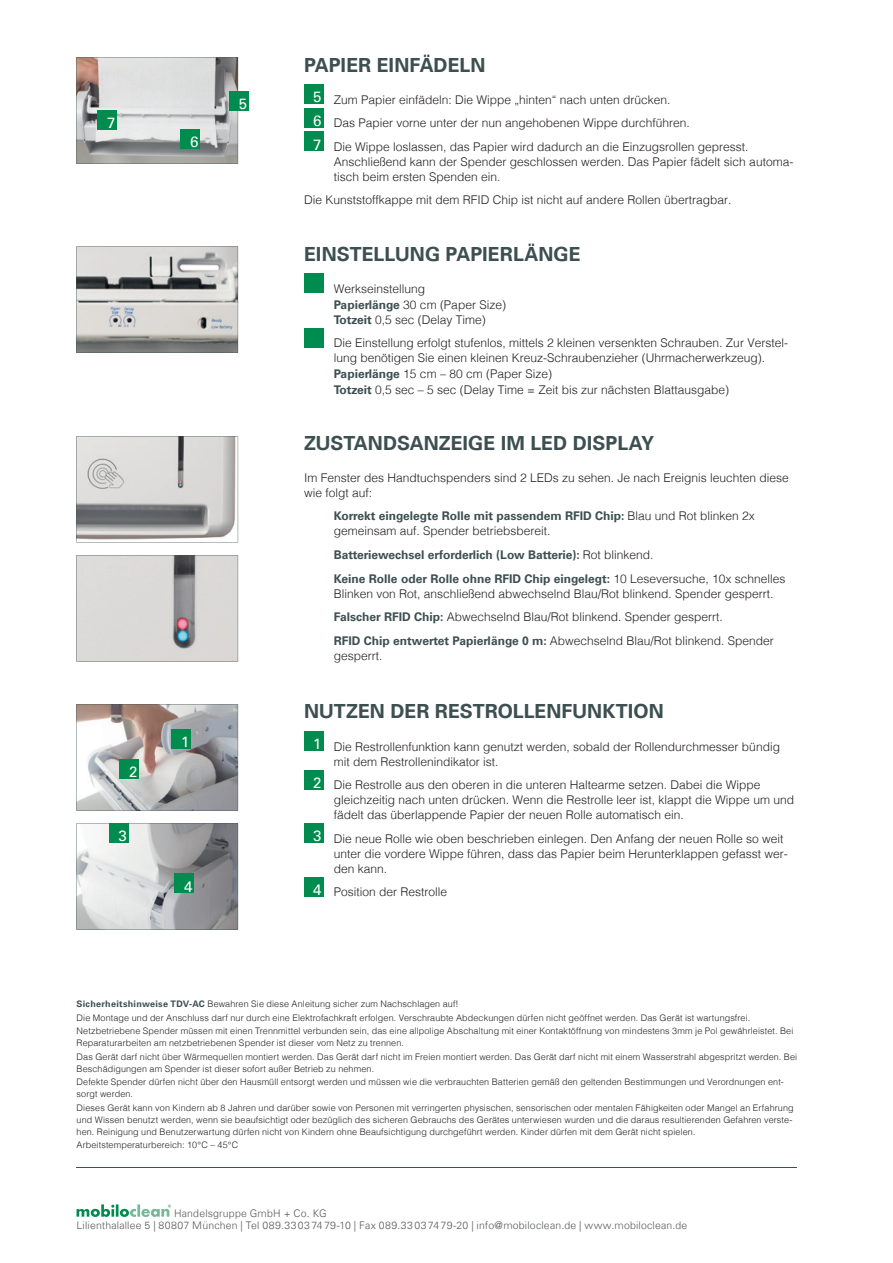
<style>
.page{position:relative;width:893px;height:1263px;background:#fff}
.page>*{position:absolute;margin:0;border:0;box-sizing:border-box;transform-origin:0 0}
.t1{font:700 19.5px "Univers Com 65";letter-spacing:.005em;color:#3d4f51}
.t2{font:15px "Univers Com 55 Roman";color:#fff}
.t3{font:300 12px/15px "Helvetica";color:#231f20}
.t4{font:700 12px/23.7px "Univers Com 65";color:#3d4f51}
.t5{font:300 10.5px/12px "Univers Com 45";letter-spacing:.02em;color:#57585a}
.t6{font:300 9px/13.5px "Helvetica";letter-spacing:.015em;color:#231f20}
.s1{font-family:"Univers Com 55 Roman";font-weight:400;font-size:15px;color:#fff}
.s2{font-family:"Univers Com 65";font-weight:700;color:#3d4f51}
.s3{font-family:"Helvetica";font-weight:300;color:#231f20}
</style>
<div class="page">
<svg style="left:77px;top:1204px;width:94px;height:13px"></svg>
<svg style="left:77px;top:704px;width:161px;height:106px;background:#b3b0b0"></svg>
<div style="left:172px;top:729px;width:19px;height:19px;background:#008c4e"></div>
<div style="left:120px;top:759px;width:19px;height:19px;background:#008c4e"></div>
<svg style="left:77px;top:823px;width:161px;height:106px;background:#b8b9ba"></svg>
<div style="left:109px;top:823px;width:19px;height:19px;background:#008c4e"></div>
<div style="left:175px;top:874px;width:19px;height:19px;background:#008c4e"></div>
<div style="left:304px;top:731px;width:19px;height:19px;background:#008c4e"></div>
<div style="left:304px;top:770px;width:19px;height:19px;background:#008c4e"></div>
<div style="left:304px;top:824px;width:19px;height:19px;background:#008c4e"></div>
<div style="left:304px;top:877px;width:19px;height:19px;background:#008c4e"></div>
<div style="left:304px;top:85px;width:19px;height:19px;background:#008c4e"></div>
<div style="left:304px;top:108px;width:19px;height:19px;background:#008c4e"></div>
<div style="left:304px;top:132px;width:19px;height:19px;background:#008c4e"></div>
<svg style="left:77px;top:57px;width:161px;height:107px;background:#bebebd"></svg>
<div style="left:230px;top:91px;width:19px;height:19px;background:#008c4e"></div>
<div style="left:181px;top:129px;width:19px;height:20px;background:#008c4e"></div>
<div style="left:98px;top:111px;width:19px;height:19px;background:#008c4e"></div>
<svg style="left:77px;top:436px;width:161px;height:106px;background:#c0bfbe"></svg>
<svg style="left:77px;top:555px;width:161px;height:107px;background:#cecccb"></svg>
<div style="left:304px;top:274px;width:19px;height:19px;background:#008c4e"></div>
<div style="left:304px;top:328px;width:19px;height:19px;background:#008c4e"></div>
<svg style="left:77px;top:246px;width:161px;height:107px;background:#b6b6b4"></svg>
<hr style="left:77px;top:1167px;width:720px;height:1px;background:#3d4f51">
<p class="t2" style="left:107px;top:114px;width:10px">7</p>
<p class="t2" style="left:190px;top:133px;width:10px">6</p>
<p class="t2" style="left:239px;top:94px;width:10px">5</p>
<p class="t2" style="left:129px;top:762px;width:10px">2</p>
<p class="t2" style="left:119px;top:826px;width:10px">3</p>
<p class="t2" style="left:181px;top:733px;width:10px">1</p>
<p class="t2" style="left:184px;top:877px;width:10px">4</p>
<h1 class="t1" style="left:304px;top:53px;width:183px">PAPIER EINFÄDELN</h1>
<p class="t3" style="left:313px;top:87px;width:437px;line-height:23.7px"><span class="s1">5</span> Zum Papier einfädeln: Die Wippe „hinten“ nach unten drücken.<br><span class="s1">6</span> Das Papier vorne unter der nun angehobenen Wippe durchführen.<br><span class="s1">7</span> Die Wippe loslassen, das Papier wird dadurch an die Einzugsrollen gepresst.</p>
<p class="t3" style="left:334px;top:153px;width:461px">Anschließend kann der Spender geschlossen werden. Das Papier fädelt sich automa&shy;tisch beim ersten Spenden ein.</p>
<p class="t3" style="left:304px;top:191px;width:429px">Die Kunststoffkappe mit dem RFID Chip ist nicht auf andere Rollen übertragbar.</p>
<h1 class="t1" style="left:304px;top:242px;width:278px">EINSTELLUNG PAPIERLÄNGE</h1>
<p class="t3" style="left:334px;top:280px;width:174px;line-height:15.8px">Werkseinstellung<br><span class="s2">Papierlänge</span> 30 cm (Paper Size)<br><span class="s2">Totzeit</span> 0,5 sec (Delay Time)</p>
<p class="t3" style="left:334px;top:334px;width:456px;line-height:15.5px">Die Einstellung erfolgt stufenlos, mittels 2 kleinen versenkten Schrauben. Zur Verstel&shy;lung benötigen Sie einen kleinen Kreuz-Schraubenzieher (Uhrmacherwerkzeug).<br><span class="s2">Papierlänge</span> 15 cm – 80 cm (Paper Size)<br><span class="s2">Totzeit</span> 0,5 sec – 5 sec (Delay Time = Zeit bis zur nächsten Blattausgabe)</p>
<h1 class="t1" style="left:304px;top:432px;width:351px">ZUSTANDSANZEIGE IM LED DISPLAY</h1>
<p class="t3" style="left:304px;top:469px;width:486px">Im Fenster des Handtuchspenders sind 2 LEDs zu sehen. Je nach Ereignis leuchten diese wie folgt auf:</p>
<p class="t4" style="left:334px;top:504px;width:423px">Korrekt eingelegte Rolle mit passendem RFID Chip: <span class="s3">Blau und Rot blinken 2x</span></p>
<p class="t3" style="left:334px;top:523px;width:218px">gemeinsam auf. Spender betriebsbereit.</p>
<p class="t4" style="left:334px;top:543px;width:453px">Batteriewechsel erforderlich (Low Batterie): <span class="s3">Rot blinkend.<br></span>Keine Rolle oder Rolle ohne RFID Chip eingelegt: <span class="s3">10 Leseversuche, 10x schnelles</span></p>
<p class="t3" style="left:334px;top:581px;width:442px;line-height:23.7px">Blinken von Rot, anschließend abwechselnd Blau/Rot blinkend. Spender gesperrt.<br><span class="s2">Falscher RFID Chip:</span> Abwechselnd Blau/Rot blinkend. Spender gesperrt.<br><span class="s2">RFID Chip entwertet Papierlänge 0 m:</span> Abwechselnd Blau/Rot blinkend. Spender</p>
<p class="t3" style="left:334px;top:647px;width:50px">gesperrt.</p>
<h1 class="t1" style="left:304px;top:700px;width:361px">NUTZEN DER RESTROLLENFUNKTION</h1>
<p class="t3" style="left:334px;top:738px;width:448px;text-indent:-20px"><span class="s1">1</span> Die Restrollenfunktion kann genutzt werden, sobald der Rollendurchmesser bündig mit dem Restrollenindikator ist.</p>
<p class="t3" style="left:334px;top:776px;width:462px;text-indent:-20px"><span class="s1">2</span> Die Restrolle aus den oberen in die unteren Haltearme setzen. Dabei die Wippe gleichzeitig nach unten drücken. Wenn die Restrolle leer ist, klappt die Wippe um und fädelt das überlappende Papier der neuen Rolle automatisch ein.</p>
<p class="t3" style="left:334px;top:830px;width:456px;text-indent:-20px"><span class="s1">3</span> Die neue Rolle wie oben beschrieben einlegen. Den Anfang der neuen Rolle so weit unter die vordere Wippe führen, dass das Papier beim Herunterklappen gefasst wer&shy;den kann.</p>
<p class="t3" style="left:313px;top:884px;width:135px"><span class="s1">4</span> Position der Restrolle</p>
<p class="t6" style="left:77px;top:996px;width:718px"><span class="s2">Sicherheitshinweise TDV-AC</span> Bewahren Sie diese Anleitung sicher zum Nachschlagen auf!<br>Die Montage und der Anschluss darf nur durch eine Elektrofachkraft erfolgen. Verschraubte Abdeckungen dürfen nicht geöffnet werden. Das Gerät ist wartungsfrei.<br>Netzbetriebene Spender müssen mit einen Trennmittel verbunden sein, das eine allpolige Abschaltung mit einer Kontaktöffnung von mindestens 3mm je Pol gewährleistet. Bei</p>
<p class="t6" style="left:77px;top:1035px;width:722px">Reparaturarbeiten am netzbetriebenen Spender ist dieser vom Netz zu trennen.<br>Das Gerät darf nicht über Wärmequellen montiert werden. Das Gerät darf nicht im Freien montiert werden. Das Gerät darf nicht mit einem Wasserstrahl abgespritzt werden. Bei</p>
<p class="t6" style="left:77px;top:1061px;width:709px">Beschädigungen am Spender ist dieser sofort außer Betrieb zu nehmen.<br>Defekte Spender dürfen nicht über den Hausmüll entsorgt werden und müssen wie die verbrauchten Batterien gemäß den geltenden Bestimmungen und Verordnungen ent-</p>
<p class="t6" style="left:77px;top:1086px;width:719px">sorgt werden.<br>Dieses Gerät kann von Kindern ab 8 Jahren und darüber sowie von Personen mit verringerten physischen, sensorischen oder mentalen Fähigkeiten oder Mangel an Erfahrung</p>
<p class="t6" style="left:77px;top:1113px;width:717px;line-height:12px">und Wissen benutzt werden, wenn sie beaufsichtigt oder bezüglich des sicheren Gebrauchs des Gerätes unterwiesen wurden und die daraus resultierenden Gefahren verste&shy;hen. Reinigung und Benutzerwartung dürfen nicht von Kindern ohne Beaufsichtigung durchgeführt werden. Kinder dürfen mit dem Gerät nicht spielen.</p>
<p class="t6" style="left:77px;top:1137px;width:163px">Arbeitstemperaturbereich: 10°C – 45°C</p>
<p class="t5" style="left:77px;top:1207px;width:612px;text-indent:98px">Handelsgruppe GmbH + Co. KG<br>Lilienthalallee 5 | 80807 München | Tel 089.33 03 74 79-10 | Fax 089.33 03 74 79-20 | info@mobiloclean.de | www.mobiloclean.de</p>
</div>
